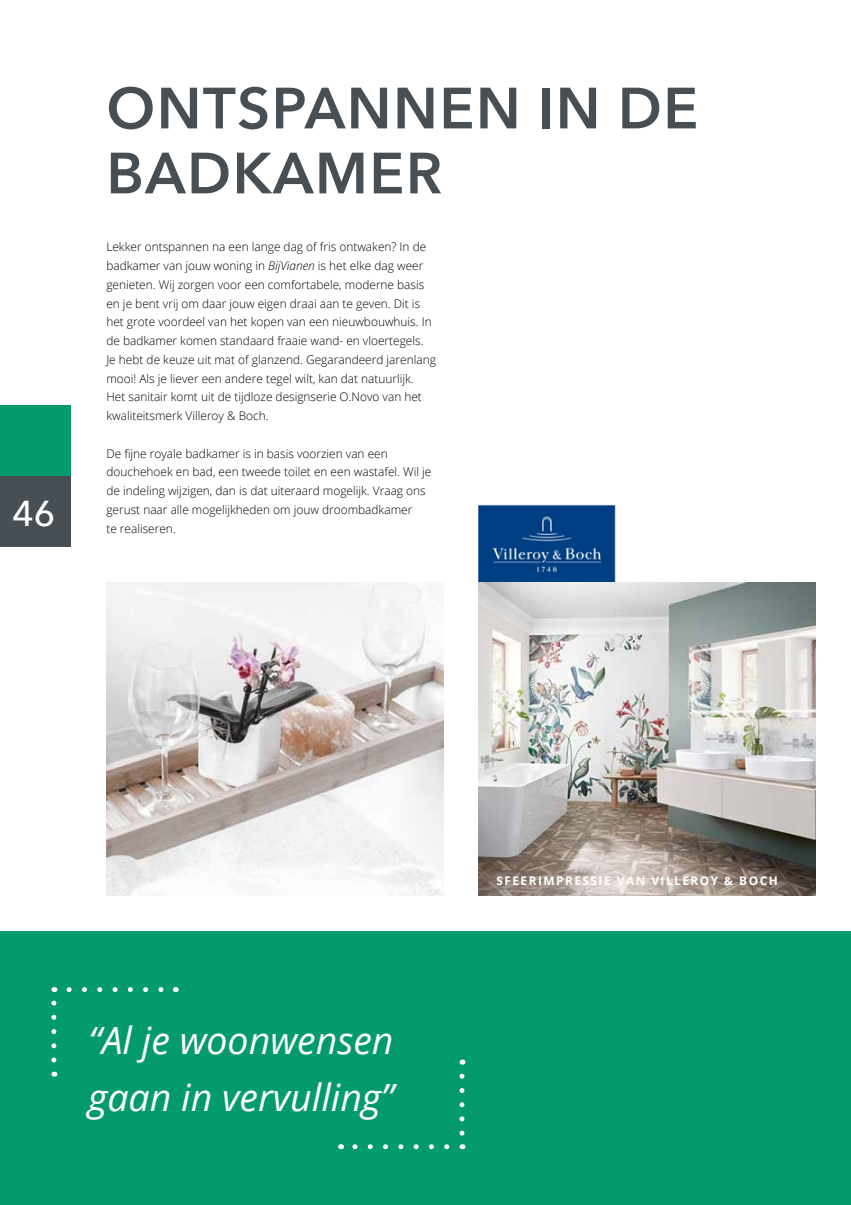
<style>
.page{position:relative;width:851px;height:1205px;background:#fff}
.page>*{position:absolute;margin:0;border:0;box-sizing:border-box;transform-origin:0 0}
.t1{font:600 57.5px/65px "Avenir Next";letter-spacing:.025em;color:#484f54}
.t2{font:italic 37.5px/57.5px "Open Sans";color:#fff}
.t3{font:500 35.88px "Avenir Next";color:#fff}
.t4{font:300 11.88px/18.8px "Open Sans";color:#000}
.t5{font:700 11.88px "Open Sans";letter-spacing:.125em;color:#fff}
.s1{font-style:italic}
</style>
<div class="page">
<img style="left:478px;top:504px;width:138px;height:78px">
<div style="left:0;top:931px;width:850px;height:274px;background:#039b6b"></div>
<img style="left:106px;top:582px;width:337px;height:314px">
<img style="left:478px;top:582px;width:337px;height:314px">
<svg style="left:352px;top:1144px;width:95px;height:5px"></svg>
<svg style="left:459px;top:1076px;width:5px;height:73px"></svg>
<svg style="left:69px;top:987px;width:95px;height:5px"></svg>
<svg style="left:51px;top:987px;width:5px;height:73px"></svg>
<div style="left:0;top:476px;width:71px;height:71px;background:#484f54"></div>
<div style="left:0;top:405px;width:71px;height:71px;background:#039b6b"></div>
<h3 class="t3" style="left:12px;top:483px;width:44px">46</h3>
<h1 class="t1" style="left:106px;top:74px;width:593px">ONTSPANNEN IN DE<br>BADKAMER</h1>
<p class="t4" style="left:106px;top:237px;width:331px">Lekker ontspannen na een lange dag of fris ontwaken? In de badkamer van jouw woning in <span class="s1">BijVianen</span> is het elke dag weer genieten. Wij zorgen voor een comfortabele, moderne basis en je bent vrij om daar jouw eigen draai aan te geven. Dit is het grote voordeel van het kopen van een nieuwbouwhuis. In de badkamer komen standaard fraaie wand- en vloertegels.<br>Je hebt de keuze uit mat of glanzend. Gegarandeerd jarenlang mooi! Als je liever een andere tegel wilt, kan dat natuurlijk.<br>Het sanitair komt uit de tijdloze designserie O.Novo van het kwaliteitsmerk Villeroy &amp; Boch.</p>
<p class="t4" style="left:106px;top:444px;width:326px">De fijne royale badkamer is in basis voorzien van een douchehoek en bad, een tweede toilet en een wastafel. Wil je de indeling wijzigen, dan is dat uiteraard mogelijk. Vraag ons gerust naar alle mogelijkheden om jouw droombadkamer<br>te realiseren.</p>
<h2 class="t2" style="left:89px;top:1010px;width:307px">“Al je woonwensen gaan in vervulling”</h2>
<p class="t5" style="left:496px;top:872px;width:283px">SFEERIMPRESSIE VAN VILLEROY &amp; BOCH</p>
</div>
